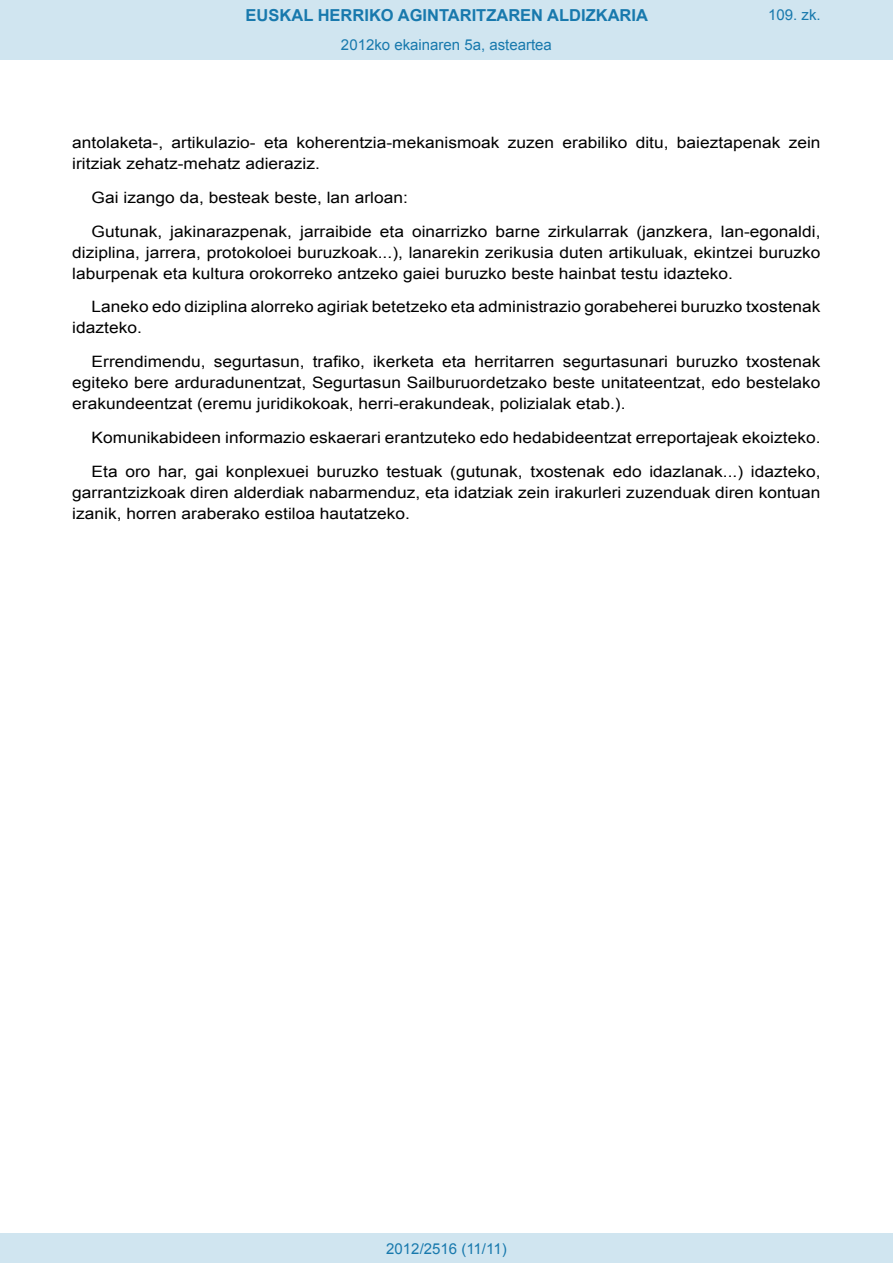
<style>
.page{position:relative;width:893px;height:1263px;background:#fff}
.page>*{position:absolute;margin:0;border:0;box-sizing:border-box;transform-origin:0 0}
.t1{font:700 16.5px "Arial";color:#1879ad}
.BOPVDetalle{font:15.6px/21px "Arial";color:#000;text-align:justify;scale:1.11 1}
.Paginacion_Centro{font:15px "Arial";color:#1879ad}
</style>
<div class="page">
<div style="left:0;top:0;width:893px;height:60px;background:#d0e5f0"></div>
<div style="left:0;top:1233px;width:893px;height:30px;background:#d0e5f0"></div>
<p class="t1" style="left:246px;top:4px;width:404px">EUSKAL HERRIKO AGINTARITZAREN ALDIZKARIA</p>
<p class="Paginacion_Centro" style="left:341px;top:35px;width:212px">2012ko ekainaren 5a, asteartea</p>
<p class="Paginacion_Centro" style="left:768px;top:5px;width:54px">109. zk.</p>
<p class="BOPVDetalle" style="left:72px;top:132px;width:676px">antolaketa-, artikulazio- eta koherentzia-mekanismoak zuzen erabiliko ditu, baieztapenak zein iritziak zehatz-mehatz adieraziz.</p>
<p class="BOPVDetalle" style="left:92px;top:187px;width:286px">Gai izango da, besteak beste, lan arloan:</p>
<p class="BOPVDetalle" style="left:72px;top:221px;width:676px;text-indent:19px">Gutunak, jakinarazpenak, jarraibide eta oinarrizko barne zirkularrak (janzkera, lan-egonaldi, diziplina, jarrera, protokoloei buruzkoak...), lanarekin zerikusia duten artikuluak, ekintzei buruzko laburpenak eta kultura orokorreko antzeko gaiei buruzko beste hainbat testu idazteko.</p>
<p class="BOPVDetalle" style="left:72px;top:297px;width:676px;text-indent:19px">Laneko edo diziplina alorreko agiriak betetzeko eta administrazio gorabeherei buruzko txostenak idazteko.</p>
<p class="BOPVDetalle" style="left:72px;top:351px;width:676px;text-indent:19px">Errendimendu, segurtasun, trafiko, ikerketa eta herritarren segurtasunari buruzko txostenak egiteko bere arduradunentzat, Segurtasun Sailburuordetzako beste unitateentzat, edo bestelako erakundeentzat (eremu juridikokoak, herri-erakundeak, polizialak etab.).</p>
<p class="BOPVDetalle" style="left:92px;top:427px;width:658px">Komunikabideen informazio eskaerari erantzuteko edo hedabideentzat erreportajeak ekoizteko.</p>
<p class="BOPVDetalle" style="left:72px;top:461px;width:676px;text-indent:19px">Eta oro har, gai konplexuei buruzko testuak (gutunak, txostenak edo idazlanak...) idazteko, garrantzizkoak diren alderdiak nabarmenduz, eta idatziak zein irakurleri zuzenduak diren kontuan izanik, horren araberako estiloa hautatzeko.</p>
<p class="Paginacion_Centro" style="left:386px;top:1238px;width:122px">2012/2516 (11/11)</p>
</div>
